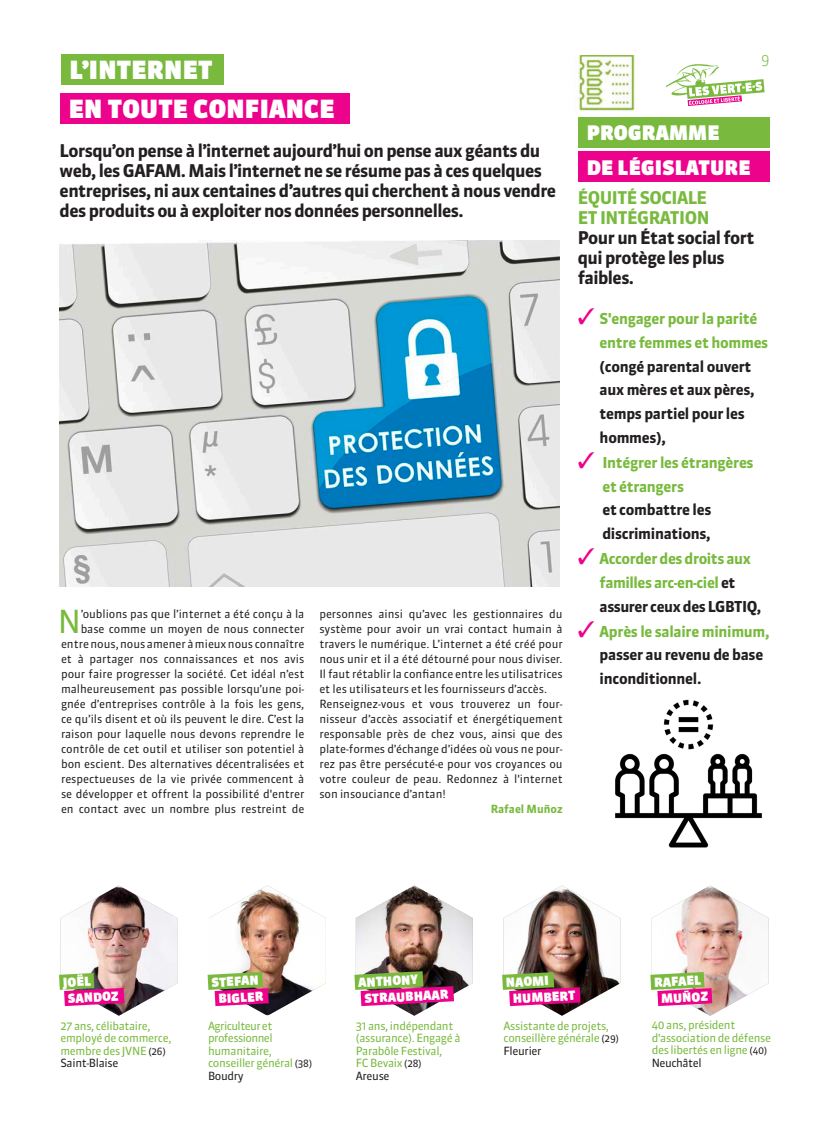
<style>
.page{position:relative;width:830px;height:1134px;background:#fff}
.page>*{position:absolute;margin:0;border:0;box-sizing:border-box;transform-origin:0 0}
.t1{font:31.75px "Sanuk OT";color:#79ba3e}
.t2{font:900 25px/38.6px "Sanuk OT";letter-spacing:.01em;color:#fff}
.t3{font:900 20px/34.5px "Sanuk OT";letter-spacing:.01em;color:#fff}
.t4{font:700 17.5px/20px "Sanuk OT";letter-spacing:-.03em;color:#231f20}
.t5{font:700 17.5px/20px "Sanuk OT";letter-spacing:-.03em;color:#79ba3e}
.t6{font:700 15px/23.8px "Sanuk OT";letter-spacing:-.02em;color:#231f20}
.t7{font:700 15px/23.8px "Sanuk OT";letter-spacing:-.02em;color:#79ba3e}
.t8{font:300 15px "Sanuk OT";color:#79ba3e}
.t9{font:900 12.5px/16.5px "Sanuk OT";color:#fff}
.t10{font:11.25px/15px "Sanuk OT";letter-spacing:-.005em;color:#231f20;text-align:right}
.t11{font:11.25px/12.5px "Sanuk OT";letter-spacing:-.03em;color:#79ba3e}
.t12{font:700 11.25px "Sanuk OT";color:#79ba3e}
.s1{color:#ed028c}
.s2{color:#231f20}
.s3{color:#79ba3e}
.s4{font-size:10px;color:#231f20}
</style>
<div class="page">
<svg style="left:666px;top:64px;width:98px;height:42px"></svg>
<div style="left:61px;top:54px;width:162px;height:31px;background:#79ba3e"></div>
<div style="left:60px;top:93px;width:289px;height:30px;background:#ed028c"></div>
<div style="left:577px;top:117px;width:192px;height:31px;background:#79ba3e"></div>
<div style="left:577px;top:152px;width:192px;height:30px;background:#ed028c"></div>
<img style="left:578px;top:55px;width:57px;height:57px">
<img style="left:615px;top:699px;width:147px;height:149px">
<img style="left:59px;top:885px;width:118px;height:131px">
<img style="left:354px;top:885px;width:118px;height:131px">
<img style="left:502px;top:885px;width:118px;height:131px">
<img style="left:60px;top:240px;width:499px;height:346px">
<img style="left:650px;top:885px;width:118px;height:131px">
<img style="left:207px;top:885px;width:119px;height:131px">
<h2 class="t2" style="left:69px;top:51px;width:267px">L’INTERNET<br>EN TOUTE CONFIANCE</h2>
<p class="t4" style="left:60px;top:140px;width:498px">Lorsqu’on pense à l’internet aujourd’hui on pense aux géants du web, les GAFAM. Mais l’internet ne se résume pas à ces quelques entreprises, ni aux centaines d’autres qui cherchent à nous vendre des produits ou à exploiter nos données personnelles.</p>
<p class="t10" style="left:61px;top:607px;width:245px">’oublions pas que l’internet a été conçu à la base comme un moyen de nous connecter entre nous, nous amener à mieux nous connaître et à partager nos connaissances et nos avis pour faire progresser la société. Cet idéal n’est malheureusement pas possible lorsqu’une poi&shy;gnée d’entreprises contrôle à la fois les gens, ce qu’ils disent et où ils peuvent le dire. C’est la raison pour laquelle nous devons reprendre le contrôle de cet outil et utiliser son potentiel à bon escient. Des alternatives décentralisées et respectueuses de la vie privée commencent à se développer et offrent la possibilité d'entrer en contact avec un nombre plus restreint de</p>
<p class="t10" style="left:319px;top:607px;width:245px;text-align:left">personnes ainsi qu’avec les gestionnaires du système pour avoir un vrai contact humain à travers le numérique. L’internet a été créé pour nous unir et il a été détourné pour nous diviser.<br>Il faut rétablir la confiance entre les utilisatrices et les utilisateurs et les fournisseurs d’accès.<br>Renseignez-vous et vous trouverez un four&shy;nisseur d’accès associatif et énergétiquement responsable près de chez vous, ainsi que des plate-formes d’échange d’idées où vous ne pour&shy;rez pas être persécuté-e pour vos croyances ou votre couleur de peau. Redonnez à l'internet son insouciance d’antan!</p>
<h1 class="t1" style="left:58px;top:602px;width:25px">N</h1>
<p class="t12" style="left:490px;top:802px;width:73px">Rafael Muñoz</p>
<h3 class="t8" style="left:761px;top:50px;width:10px">9</h3>
<h3 class="t3" style="left:586px;top:116px;width:165px">PROGRAMME<br>DE LÉGISLATURE</h3>
<h3 class="t5" style="left:577px;top:188px;width:133px">ÉQUITÉ SOCIALE<br>ET INTÉGRATION</h3>
<h3 class="t4" style="left:577px;top:228px;width:178px">Pour un État social fort qui protège les plus faibles.</h3>
<h3 class="t7" style="left:599px;top:307px;width:170px;text-indent:-22px"><span class="s1">✓</span> S'engager pour la parité entre femmes et hommes</h3>
<h3 class="t6" style="left:599px;top:354px;width:156px">(congé parental ouvert aux mères et aux pères, temps partiel pour les hommes),</h3>
<h3 class="t7" style="left:602px;top:451px;width:153px;text-indent:-25px"><span class="s1">✓</span> Intégrer les étrangères et étrangers</h3>
<h3 class="t6" style="left:602px;top:498px;width:110px">et combattre les discriminations,</h3>
<h3 class="t7" style="left:599px;top:547px;width:163px;text-indent:-22px"><span class="s1">✓</span> Accorder des droits aux familles arc-en-ciel <span class="s2">et assurer ceux des LGBTIQ,</span></h3>
<h3 class="t6" style="left:599px;top:619px;width:171px;text-indent:-22px"><span class="s1">✓</span> <span class="s3">Après le salaire minimum, </span>passer au revenu de base inconditionnel.</h3>
<p class="t9" style="left:67px;top:974px;width:51px;text-indent:-4px;rotate:-3deg">JOËL<br>SANDOZ</p>
<p class="t11" style="left:60px;top:1020px;width:113px">27 ans, célibataire, employé de commerce, membre des JVNE <span class="s4">(26)<br></span><span class="s2">Saint-Blaise</span></p>
<p class="t9" style="left:211px;top:974px;width:53px;text-align:center;rotate:-3deg">STEFAN<br>B IG LER</p>
<p class="t11" style="left:208px;top:1020px;width:106px">Agriculteur et professionnel humanitaire, conseiller général <span class="s4">(38)<br></span><span class="s2">Boudry</span></p>
<p class="t9" style="left:363px;top:974px;width:85px;text-indent:-5px;rotate:-3deg">ANTH ONY<br>STRAUB H AAR</p>
<p class="t11" style="left:355px;top:1020px;width:106px">31 ans, indépendant (assurance). Engagé à<br>Parabôle Festival,<br>FC Bevaix <span class="s4">(28)<br></span><span class="s2">Areuse</span></p>
<p class="t9" style="left:511px;top:974px;width:64px;text-indent:-6px;rotate:-3deg">NAOMI<br>H UMB ERT</p>
<p class="t11" style="left:503px;top:1020px;width:117px">Assistante de projets, conseillère générale <span class="s4">(29)<br></span><span class="s2">Fleurier</span></p>
<p class="t9" style="left:653px;top:974px;width:53px;text-align:center;rotate:-3deg">RAFAEL<br>MUÑOZ</p>
<p class="t11" style="left:651px;top:1019px;width:121px">40 ans, président d'association de défense des libertés en ligne <span class="s4">(40)<br></span><span class="s2">Neuchâtel</span></p>
</div>
